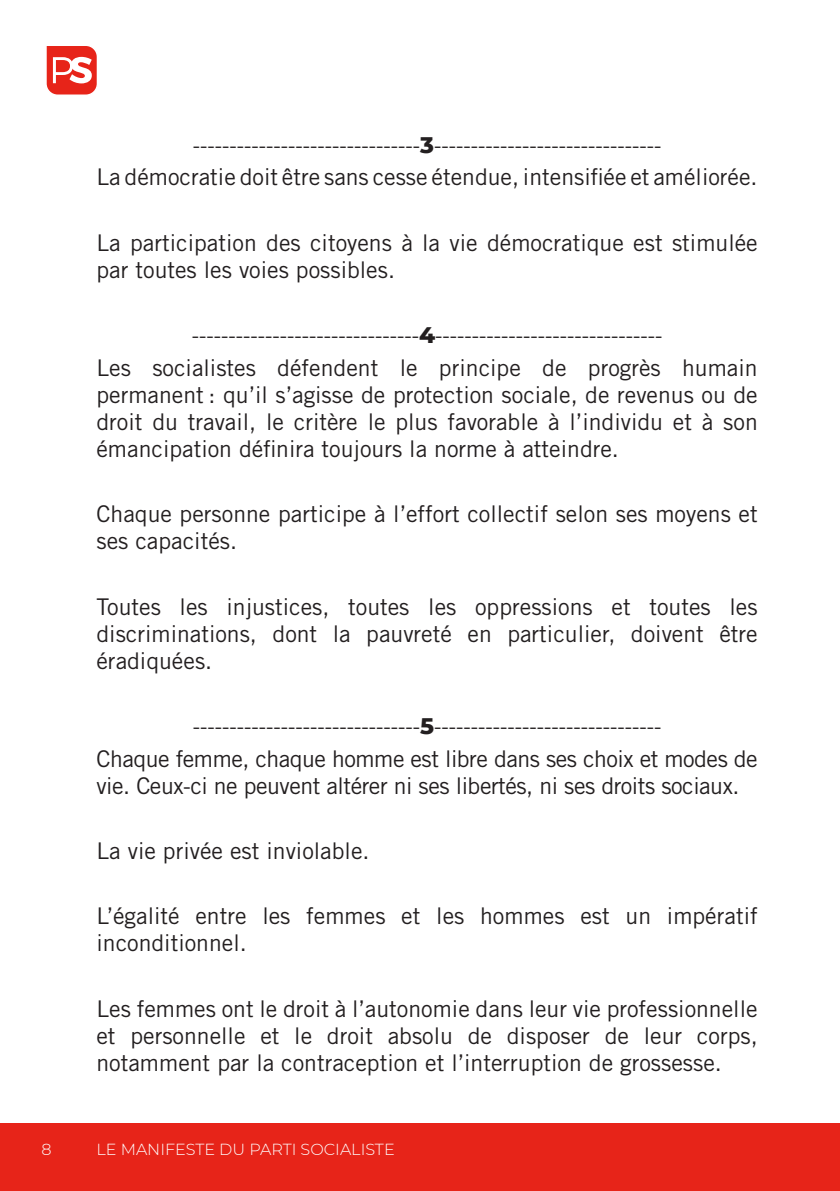
<style>
.page{position:relative;width:840px;height:1191px;background:#fff}
.page>*{position:absolute;margin:0;border:0;box-sizing:border-box;transform-origin:0 0}
.t1{font:23px/27px "Trade Gothic";color:#231f20}
.t2{font:23px/27px "Trade Gothic";letter-spacing:-.02em;color:#231f20}
.t3{font:22px "Trade Gothic";color:#231f20}
.t4{font:300 16px "Montserrat";color:#fff}
.s1{font-family:"Montserrat";font-weight:800;font-size:23px}
</style>
<div class="page">
<div style="left:0;top:1123px;width:839px;height:68px;background:#e72419"></div>
<svg style="left:46px;top:46px;width:51px;height:49px"></svg>
<p class="t3" style="left:193px;top:132px;width:470px">-------------------------------<span class="s1">3</span>-------------------------------</p>
<p class="t1" style="left:96px;top:163px;width:662px">La démocratie doit être sans cesse étendue, intensifiée et améliorée.</p>
<p class="t1" style="left:96px;top:229px;width:662px">La participation des citoyens à la vie démocratique est stimulée par toutes les voies possibles.</p>
<p class="t3" style="left:191px;top:322px;width:472px">-------------------------------<span class="s1">4</span>-------------------------------</p>
<p class="t1" style="left:96px;top:354px;width:662px;text-align:justify">Les socialistes défendent le principe de progrès humain permanent : qu’il s’agisse de protection sociale, de revenus ou de droit du travail, le critère le plus favorable à l’individu et à son émancipation définira toujours la norme à atteindre.</p>
<p class="t1" style="left:96px;top:500px;width:662px">Chaque personne participe à l’effort collectif selon ses moyens et ses capacités.</p>
<p class="t1" style="left:96px;top:592px;width:662px;text-align:justify">Toutes les injustices, toutes les oppressions et toutes les discriminations, dont la pauvreté en particulier, doivent être éradiquées.</p>
<p class="t3" style="left:193px;top:713px;width:470px">-------------------------------<span class="s1">5</span>-------------------------------</p>
<p class="t2" style="left:96px;top:744px;width:662px">Chaque femme, chaque homme est libre dans ses choix et modes de vie. Ceux-ci ne peuvent altérer ni ses libertés, ni ses droits sociaux.</p>
<p class="t1" style="left:96px;top:837px;width:274px">La vie privée est inviolable.</p>
<p class="t1" style="left:96px;top:902px;width:662px">L’égalité entre les femmes et les hommes est un impératif inconditionnel.</p>
<p class="t1" style="left:96px;top:994px;width:662px;text-align:justify">Les femmes ont le droit à l’autonomie dans leur vie professionnelle et personnelle et le droit absolu de disposer de leur corps, notamment par la contraception et l’interruption de grossesse.</p>
<p class="t4" style="left:42px;top:1138px;width:12px">8</p>
<p class="t4" style="left:96px;top:1138px;width:299px">LE MANIFESTE DU PARTI SOCIALISTE</p>
</div>
